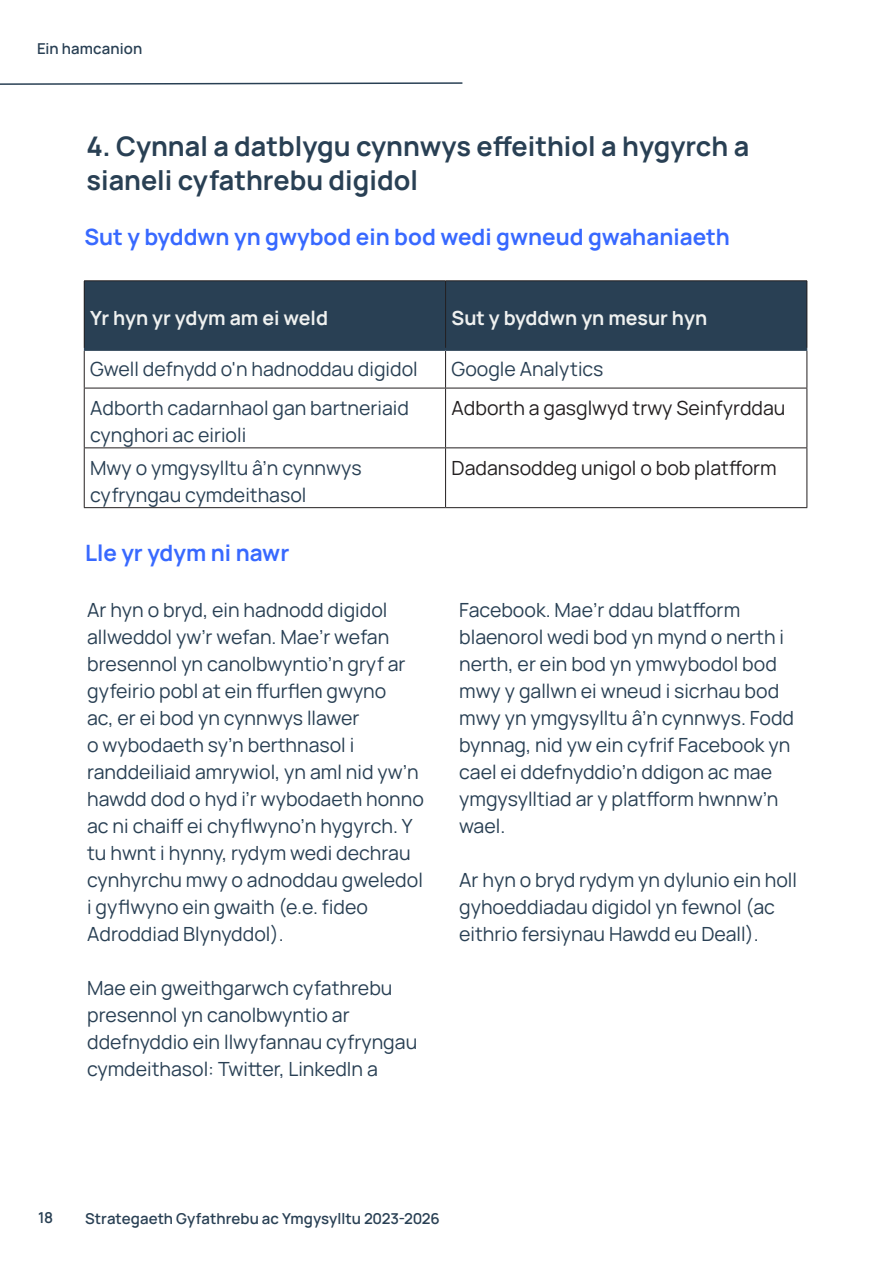
<style>
.page{position:relative;width:893px;height:1263px;background:#fff}
.page>*{position:absolute;margin:0;border:0;box-sizing:border-box;transform-origin:0 0}
.t1{font:700 27px/33.8px "Manrope";color:#294054}
.t2{font:700 22.5px "Manrope";color:#3869ff}
.t3{font:19.5px/27px "Manrope";color:#294054}
.t4{font:19.5px "Manrope";color:#231f20}
.t5{font:700 19.5px "Manrope";color:#eff1f0}
.t6{font:600 15px "Manrope";letter-spacing:.005em;color:#294054}
</style>
<div class="page">
<svg style="left:0;top:82px;width:463px;height:3px"></svg>
<div style="left:84px;top:281px;width:362px;height:68px;background:#294054"></div>
<div style="left:446px;top:281px;width:361px;height:68px;background:#294054"></div>
<hr style="left:84px;top:351px;width:1px;height:37px;background:#231f20">
<hr style="left:445px;top:351px;width:1px;height:37px;background:#231f20">
<hr style="left:806px;top:351px;width:1px;height:37px;background:#231f20">
<hr style="left:84px;top:388px;width:362px;height:1px;background:#231f20">
<hr style="left:84px;top:388px;width:1px;height:59px;background:#231f20">
<hr style="left:446px;top:388px;width:361px;height:1px;background:#231f20">
<hr style="left:445px;top:388px;width:1px;height:59px;background:#231f20">
<hr style="left:806px;top:388px;width:1px;height:59px;background:#231f20">
<hr style="left:84px;top:447px;width:362px;height:1px;background:#231f20">
<hr style="left:84px;top:448px;width:1px;height:59px;background:#231f20">
<hr style="left:446px;top:447px;width:361px;height:1px;background:#231f20">
<hr style="left:445px;top:448px;width:1px;height:59px;background:#231f20">
<hr style="left:806px;top:448px;width:1px;height:59px;background:#231f20">
<hr style="left:84px;top:507px;width:362px;height:1px;background:#231f20">
<hr style="left:446px;top:507px;width:361px;height:1px;background:#231f20">
<hr style="left:84px;top:280px;width:362px;height:1px;background:#231f20">
<hr style="left:84px;top:281px;width:1px;height:67px;background:#231f20">
<hr style="left:446px;top:280px;width:361px;height:1px;background:#231f20">
<hr style="left:445px;top:281px;width:1px;height:67px;background:#231f20">
<hr style="left:807px;top:281px;width:1px;height:67px;background:#231f20">
<hr style="left:84px;top:348px;width:362px;height:3px;background:#294054">
<hr style="left:446px;top:348px;width:361px;height:3px;background:#294054">
<p class="t6" style="left:37px;top:38px;width:107px">Ein hamcanion</p>
<h2 class="t1" style="left:87px;top:129px;width:664px">4. Cynnal a datblygu cynnwys effeithiol a hygyrch a sianeli cyfathrebu digidol</h2>
<h3 class="t2" style="left:84px;top:221px;width:647px">Sut y byddwn yn gwybod ein bod wedi gwneud gwahaniaeth</h3>
<p class="t5" style="left:90px;top:305px;width:239px">Yr hyn yr ydym am ei weld</p>
<p class="t5" style="left:452px;top:305px;width:257px">Sut y byddwn yn mesur hyn</p>
<p class="t3" style="left:90px;top:355px;width:329px">Gwell defnydd o'n hadnoddau digidol</p>
<p class="t3" style="left:452px;top:355px;width:153px">Google Analytics</p>
<p class="t3" style="left:90px;top:393px;width:320px">Adborth cadarnhaol gan bartneriaid cynghori ac eirioli</p>
<p class="t4" style="left:452px;top:394px;width:335px">Adborth a gasglwyd trwy Seinfyrddau</p>
<p class="t3" style="left:90px;top:453px;width:273px">Mwy o ymgysylltu â’n cynnwys cyfryngau cymdeithasol</p>
<p class="t4" style="left:452px;top:454px;width:327px">Dadansoddeg unigol o bob platfform</p>
<h3 class="t2" style="left:85px;top:537px;width:206px">Lle yr ydym ni nawr</h3>
<p class="t3" style="left:87px;top:596px;width:338px">Ar hyn o bryd, ein hadnodd digidol allweddol yw’r wefan. Mae’r wefan bresennol yn canolbwyntio’n gryf ar gyfeirio pobl at ein ffurflen gwyno<br>ac, er ei bod yn cynnwys llawer<br>o wybodaeth sy’n berthnasol i randdeiliaid amrywiol, yn aml nid yw’n hawdd dod o hyd i’r wybodaeth honno ac ni chaiff ei chyflwyno’n hygyrch. Y tu hwnt i hynny, rydym wedi dechrau cynhyrchu mwy o adnoddau gweledol i gyflwyno ein gwaith (e.e. fideo Adroddiad Blynyddol).</p>
<p class="t3" style="left:87px;top:974px;width:332px">Mae ein gweithgarwch cyfathrebu presennol yn canolbwyntio ar ddefnyddio ein llwyfannau cyfryngau cymdeithasol: Twitter, LinkedIn a</p>
<p class="t3" style="left:459px;top:596px;width:336px">Facebook. Mae’r ddau blatfform blaenorol wedi bod yn mynd o nerth i nerth, er ein bod yn ymwybodol bod mwy y gallwn ei wneud i sicrhau bod mwy yn ymgysylltu â’n cynnwys. Fodd bynnag, nid yw ein cyfrif Facebook yn cael ei ddefnyddio’n ddigon ac mae ymgysylltiad ar y platfform hwnnw’n wael.</p>
<p class="t3" style="left:459px;top:866px;width:339px">Ar hyn o bryd rydym yn dylunio ein holl gyhoeddiadau digidol yn fewnol (ac eithrio fersiynau Hawdd eu Deall).</p>
<p class="t6" style="left:38px;top:1206px;width:16px">18</p>
<p class="t6" style="left:85px;top:1208px;width:356px">Strategaeth Gyfathrebu ac Ymgysylltu 2023-2026</p>
</div>
